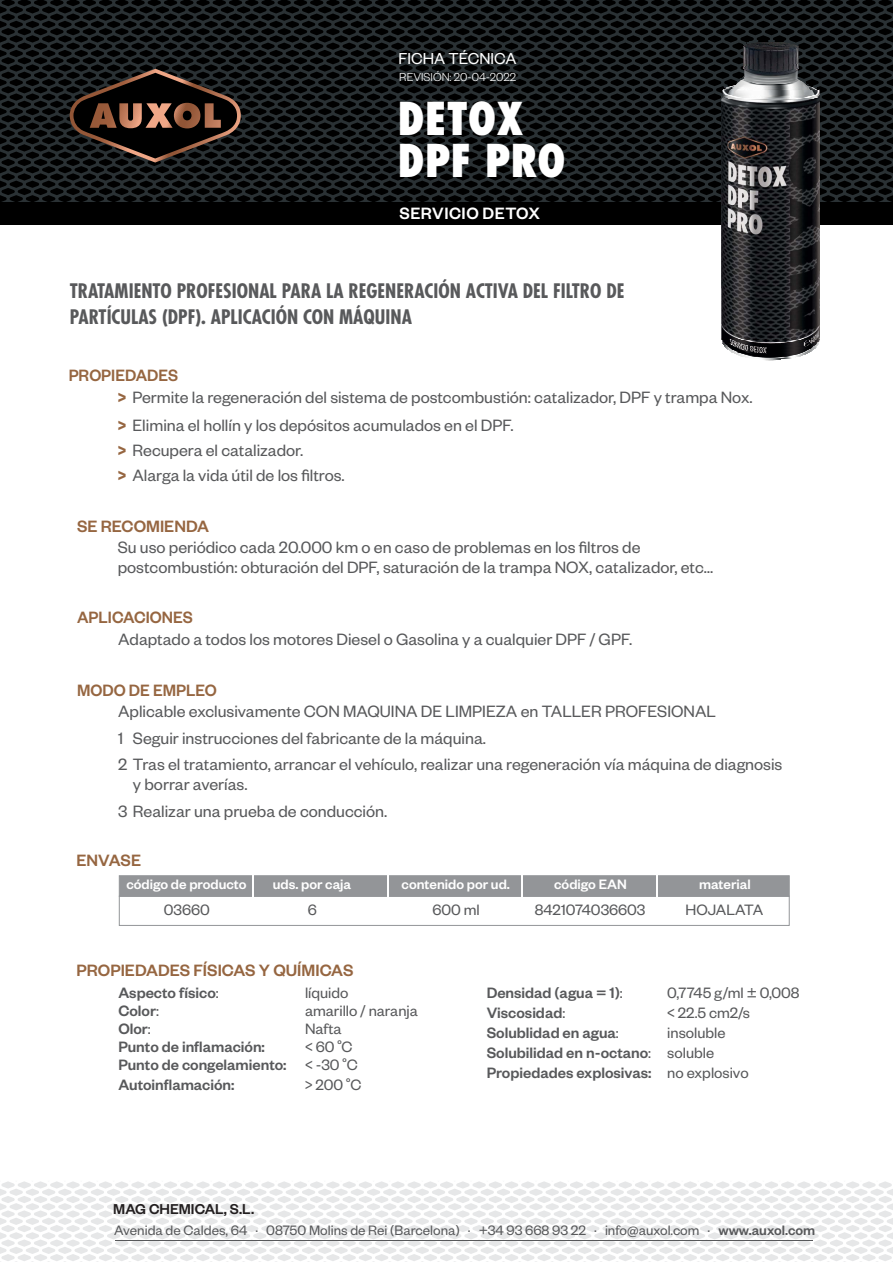
<style>
.page{position:relative;width:893px;height:1262px;background:#fff}
.page>*{position:absolute;margin:0;border:0;box-sizing:border-box;transform-origin:0 0}
.t1{font:43.95px/42px "Fujiyama Extra Bold Plain";color:#fff}
.t2{font:700 condensed 19.5px/25.5px "Futura";color:#58595b}
.t3{font:18px/26.2px "Founders Grotesk";color:#58595b}
.t4{font:500 18px "Founders Grotesk";color:#966641}
.t5{font:500 18px "Founders Grotesk";letter-spacing:.03em;color:#fff}
.t6{font:17.4px "Founders Grotesk";color:#fff}
.t7{font:500 16.5px/20px "Founders Grotesk";color:#58595b}
.t8{font:16.5px "Founders Grotesk";color:#58595b}
.t9{font:500 15.75px "Founders Grotesk";color:#231f20}
.t10{font:15px "Founders Grotesk";color:#58595b}
.t11{font:500 15px "Founders Grotesk";color:#fff}
.t12{font:300 12.6px "Founders Grotesk";color:#fff}
.t13{font:500 8.25px "Founders Grotesk";color:#58595b}
.s1{font-weight:500;color:#966641}
.s2{font-weight:600;color:#966641}
.s3{font-weight:400}
.s4{font-size:16.35px}
.s5{font-weight:500}
</style>
<div class="page">
<svg style="left:0;top:0;width:892px;height:202px;background:#131718"></svg>
<svg style="left:70px;top:69px;width:171px;height:93px;background:#30221c"></svg>
<div style="left:0;top:202px;width:892px;height:23px;background:#000"></div>
<div style="left:119px;top:875px;width:670px;height:21px;background:#939598;border:1px solid #939598"></div>
<div style="left:119px;top:896px;width:670px;height:29px;border:1px solid #939598"></div>
<svg style="left:253px;top:875px;width:1px;height:21px"></svg>
<svg style="left:387px;top:875px;width:1px;height:21px"></svg>
<svg style="left:522px;top:875px;width:1px;height:21px"></svg>
<svg style="left:656px;top:875px;width:1px;height:21px"></svg>
<svg style="left:0;top:1181px;width:892px;height:81px"></svg>
<hr style="left:115px;top:1240px;width:697px;height:1px;background:#58595b">
<svg style="left:763px;top:359px;width:17px;height:1px"></svg>
<img style="left:763px;top:358px;width:29px;height:1px">
<img style="left:745px;top:357px;width:46px;height:1px">
<img style="left:742px;top:356px;width:56px;height:1px">
<img style="left:738px;top:355px;width:65px;height:1px">
<img style="left:721px;top:89px;width:98px;height:266px">
<img style="left:723px;top:87px;width:94px;height:2px">
<img style="left:724px;top:86px;width:91px;height:2px">
<img style="left:726px;top:86px;width:87px;height:1px">
<img style="left:729px;top:85px;width:80px;height:1px">
<img style="left:733px;top:84px;width:73px;height:1px">
<img style="left:735px;top:82px;width:71px;height:2px">
<img style="left:737px;top:81px;width:67px;height:2px">
<img style="left:739px;top:79px;width:63px;height:2px">
<img style="left:741px;top:78px;width:59px;height:2px">
<img style="left:742px;top:44px;width:56px;height:35px">
<img style="left:744px;top:43px;width:52px;height:2px">
<img style="left:746px;top:43px;width:48px;height:1px">
<img style="left:751px;top:42px;width:37px;height:1px">
<svg style="left:757px;top:41px;width:24px;height:1px"></svg>
<p class="t6" style="left:398px;top:53px;width:119px">FICHA TÉCNICA</p>
<p class="t12" style="left:399px;top:69px;width:118px">REVISIÓN: 20-04-2022</p>
<h1 class="t1" style="left:397px;top:99px;width:170px">DETOX<br>DPF PRO</h1>
<p class="t5" style="left:399px;top:208px;width:142px">SERVICIO DETOX</p>
<p class="t2" style="left:70px;top:280px;width:556px">TRATAMIENTO PROFESIONAL PARA LA REGENERACIÓN ACTIVA DEL FILTRO DE<br>PARTÍCULAS (DPF). APLICACIÓN CON MÁQUINA</p>
<p class="t3" style="left:118px;top:366px;width:636px;line-height:22px;text-indent:-49px"><span class="s1">PROPIEDADES<br></span><span class="s2">&gt;</span> Permite la regeneración del sistema de postcombustión: catalizador, DPF y trampa Nox.</p>
<p class="t3" style="left:118px;top:414px;width:397px;line-height:25.2px"><span class="s2">&gt;</span> Elimina el hollín y los depósitos acumulados en el DPF. <span class="s2">&gt;</span> Recupera el catalizador.<br><span class="s2">&gt;</span> Alarga la vida útil de los filtros.</p>
<p class="t4" style="left:77px;top:521px;width:133px">SE RECOMIENDA</p>
<p class="t3" style="left:118px;top:538px;width:597px;line-height:20.2px">Su uso periódico cada 20.000 km o en caso de problemas en los filtros de postcombustión: obturación del DPF, saturación de la trampa NOX, catalizador, etc…</p>
<p class="t4" style="left:77px;top:612px;width:117px">APLICACIONES</p>
<p class="t3" style="left:118px;top:628px;width:515px">Adaptado a todos los motores Diesel o Gasolina y a cualquier DPF / GPF.</p>
<p class="t4" style="left:77px;top:684px;width:141px">MODO DE EMPLEO</p>
<p class="t3" style="left:118px;top:700px;width:665px">Aplicable exclusivamente CON MAQUINA DE LIMPIEZA en TALLER PROFESIONAL<br>1 Seguir instrucciones del fabricante de la máquina.<br>2 Tras el tratamiento, arrancar el vehículo, realizar una regeneración vía máquina de diagnosis</p>
<p class="t3" style="left:118px;top:773px;width:271px;text-indent:15px">y borrar averías.<br>3 Realizar una prueba de conducción.</p>
<p class="t4" style="left:77px;top:855px;width:66px">ENVASE</p>
<p class="t11" style="left:126px;top:880px;width:122px">código de producto</p>
<p class="t8" style="left:164px;top:904px;width:48px">03660</p>
<p class="t11" style="left:273px;top:880px;width:80px">uds. por caja</p>
<p class="t8" style="left:308px;top:905px;width:11px">6</p>
<p class="t4" style="left:77px;top:964px;width:278px">PROPIEDADES FÍSICAS Y QUÍMICAS</p>
<p class="t11" style="left:401px;top:880px;width:110px">contenido por ud.</p>
<p class="t8" style="left:432px;top:904px;width:49px">600 ml</p>
<p class="t11" style="left:554px;top:880px;width:74px">código EAN</p>
<p class="t8" style="left:535px;top:904px;width:112px">8421074036603</p>
<p class="t11" style="left:699px;top:880px;width:53px">material</p>
<p class="t8" style="left:685px;top:904px;width:79px">HOJALATA</p>
<p class="t7" style="left:118px;top:984px;width:102px">Aspecto físico<span class="s3">:</span></p>
<p class="t8" style="left:305px;top:987px;width:45px">líquido</p>
<p class="t7" style="left:118px;top:1002px;width:42px">Color<span class="s3">:</span></p>
<p class="t8" style="left:305px;top:1005px;width:114px">amarillo / naranja</p>
<p class="t7" style="left:118px;top:1020px;width:34px">Olor<span class="s3">:</span></p>
<p class="t8" style="left:305px;top:1023px;width:38px">Nafta</p>
<p class="t7" style="left:118px;top:1038px;width:148px">Punto de inflamación:</p>
<p class="t8" style="left:305px;top:1041px;width:49px">&lt; 60 C</p>
<p class="t13" style="left:337px;top:1038px;width:6px">o</p>
<p class="t7" style="left:118px;top:1056px;width:241px">Punto de congelamiento: <span class="s3">&lt; -30 C</span></p>
<p class="t13" style="left:342px;top:1056px;width:6px">o</p>
<p class="t13" style="left:346px;top:1076px;width:6px">o</p>
<p class="t7" style="left:118px;top:1076px;width:118px">Autoinflamación:</p>
<p class="t8" style="left:305px;top:1079px;width:58px"><span class="s4">&gt;</span>200 C</p>
<p class="t7" style="left:486px;top:984px;width:138px">Densidad (agua = 1)<span class="s3">:</span></p>
<p class="t8" style="left:667px;top:987px;width:134px">0,7745 g/ml ± 0,008</p>
<p class="t7" style="left:486px;top:1004px;width:80px">Viscosidad<span class="s3">:</span></p>
<p class="t8" style="left:667px;top:1007px;width:84px">&lt; 22.5 cm2/s</p>
<p class="t7" style="left:486px;top:1024px;width:134px">Solublidad en agua<span class="s3">:</span></p>
<p class="t7" style="left:486px;top:1024px;width:263px;text-indent:180px"><span class="s3">insoluble<br></span>Solubilidad en n-octano<span class="s3">: soluble<br></span>Propiedades explosivas: <span class="s3">no explosivo</span></p>
<p class="t9" style="left:113px;top:1204px;width:142px">MAG CHEMICAL, S.L.</p>
<p class="t10" style="left:114px;top:1225px;width:702px">Avenida de Caldes, 64 · 08750 Molins de Rei (Barcelona) · +34 93 668 93 22 · info@auxol.com · <span class="s5">www.auxol.com</span></p>
</div>
